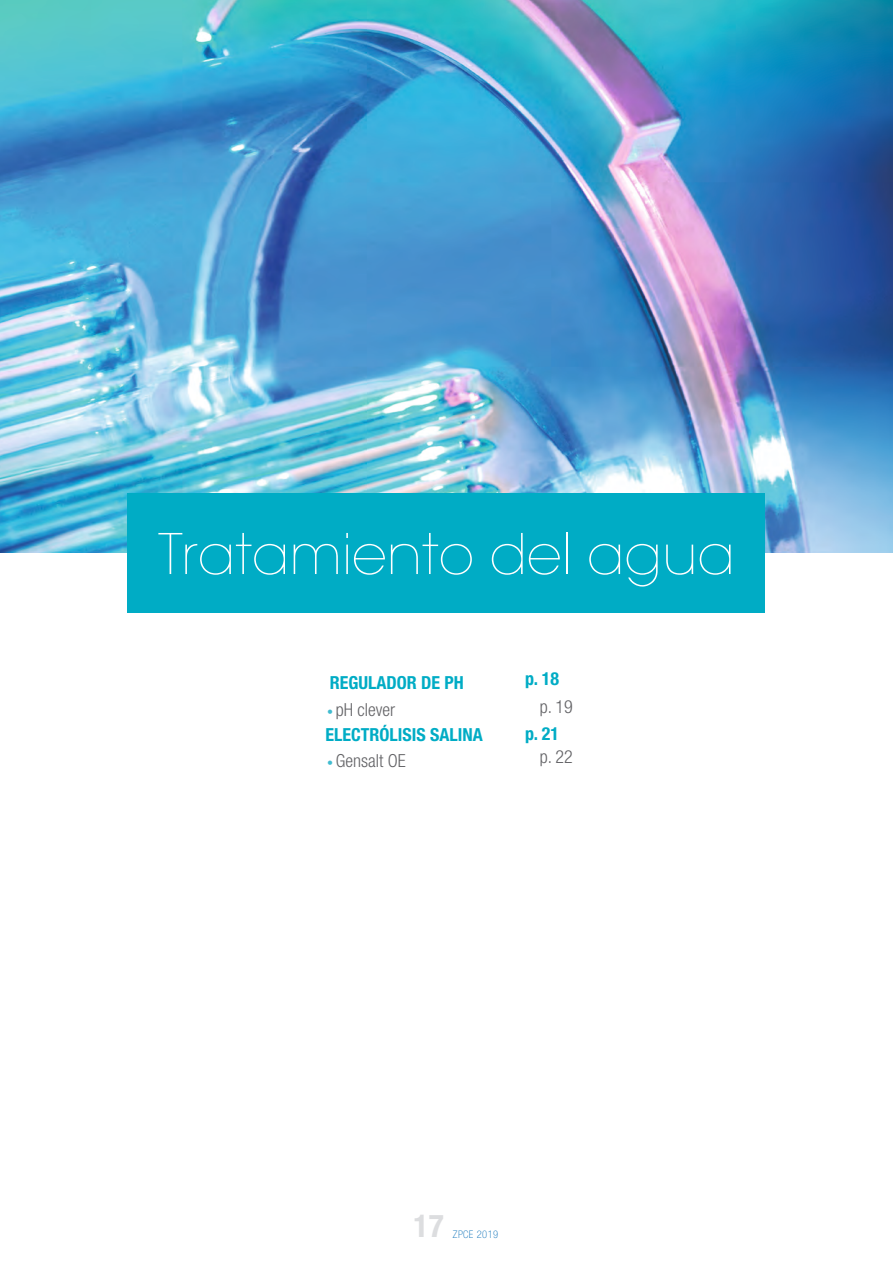
<style>
.page{position:relative;width:893px;height:1263px;background:#fff}
.page>*{position:absolute;margin:0;border:0;box-sizing:border-box;transform-origin:0 0}
.t1{font:200 55.5px "Avant Garde LT";color:#fff}
.t2{font:700 condensed 31.5px "Helvetica Neue LT Std";color:#dcdddf}
.t3{font:700 condensed 18px "Helvetica Neue LT Std";color:#00acc5}
.t4{font:300 condensed 18px "Helvetica Neue LT Std";color:#636366}
.t5{font:100 condensed 10.5px "Helvetica Neue LT Std";letter-spacing:.04em;color:#006bb6}
.s1{font-size:12px;color:#41bcd0}
</style>
<div class="page">
<img style="left:0;top:0;width:893px;height:553px">
<div style="left:128px;top:494px;width:637px;height:119px;background:#00acc5"></div>
<h1 class="t1" style="left:158px;top:521px;width:578px">Tratamiento del agua</h1>
<p class="t3" style="left:330px;top:672px;width:136px">REGULADOR DE PH</p>
<p class="t3" style="left:525px;top:667px;width:35px">p. 18</p>
<p class="t4" style="left:327px;top:700px;width:70px"><span class="s1">•</span> pH clever</p>
<p class="t4" style="left:540px;top:696px;width:35px">p. 19</p>
<p class="t3" style="left:325px;top:724px;width:159px">ELECTRÓLISIS SALINA</p>
<p class="t3" style="left:525px;top:722px;width:35px">p. 21</p>
<p class="t4" style="left:327px;top:750px;width:80px"><span class="s1">•</span> Gensalt OE</p>
<p class="t4" style="left:540px;top:746px;width:35px">p. 22</p>
<h2 class="t2" style="left:414px;top:1207px;width:32px">17</h2>
<p class="t5" style="left:453px;top:1228px;width:47px">ZPCE 2019</p>
</div>
